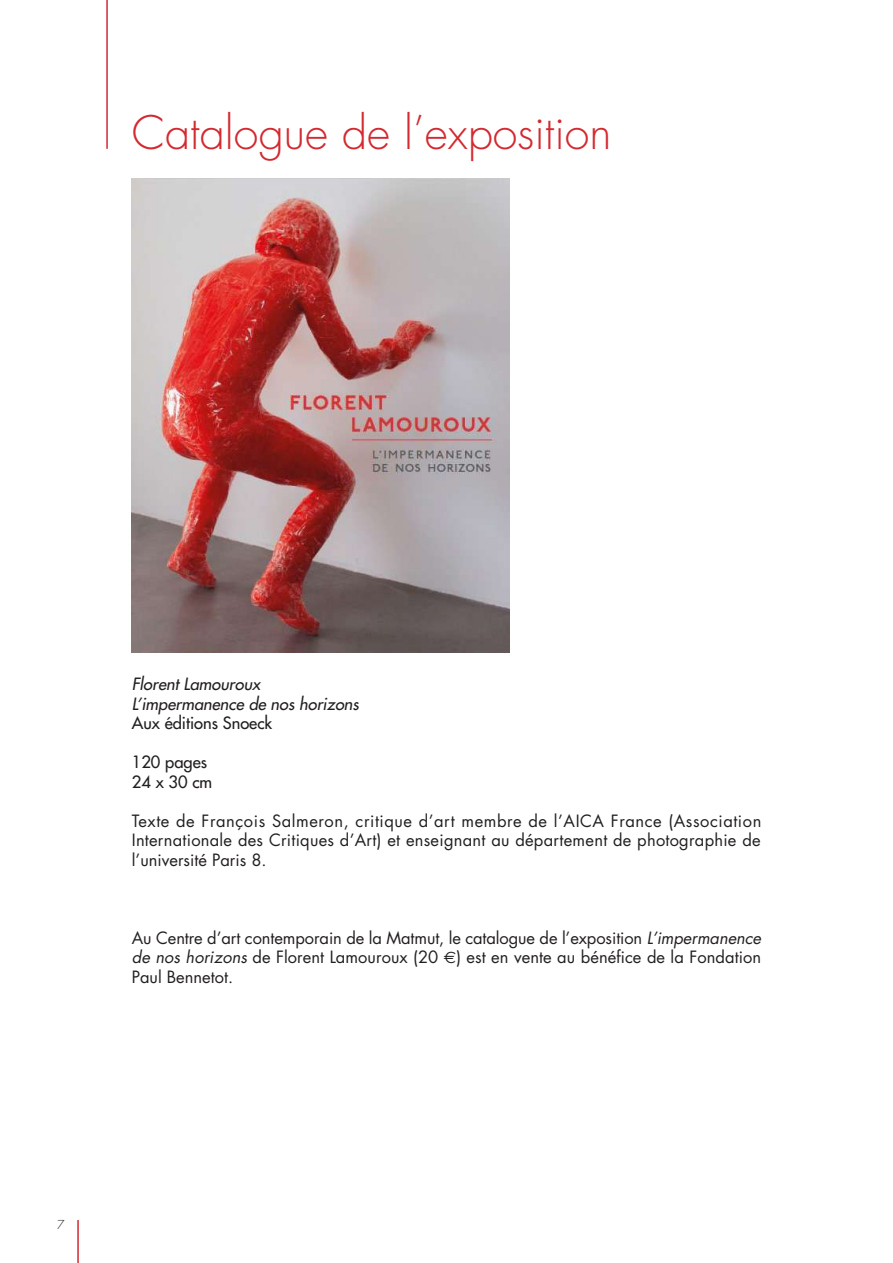
<style>
.page{position:relative;width:893px;height:1263px;background:#fff}
.page>*{position:absolute;margin:0;border:0;box-sizing:border-box;transform-origin:0 0}
.t1{font:300 45px "Futura";color:#d32930}
.t2{font:16.5px/19.5px "Futura";letter-spacing:.005em;color:#231f20;text-align:justify}
.t3{font:italic 16.5px/19.5px "Futura";color:#231f20}
.t4{font:16.5px/19.5px "Futura";color:#231f20}
.t5{font:300 12px "Futura";color:#231f20}
.s1{font-style:italic}
.s2{font-family:"Euro Sans"}
</style>
<div class="page">
<hr style="left:77px;top:1220px;width:2px;height:43px;background:#d32930">
<hr style="left:106px;top:0;width:2px;height:149px;background:#d32930">
<img style="left:132px;top:179px;width:377px;height:473px">
<h1 class="t1" style="left:132px;top:105px;width:481px">Catalogue de l’exposition</h1>
<p class="t3" style="left:132px;top:674px;width:229px">Florent Lamouroux<br>L’impermanence de nos horizons</p>
<p class="t4" style="left:132px;top:713px;width:142px">Aux éditions Snoeck</p>
<p class="t4" style="left:132px;top:752px;width:82px">120 pages<br>24 x 30 cm</p>
<p class="t2" style="left:132px;top:811px;width:631px">Texte de François Salmeron, critique d’art membre de l’AICA France (Association Internationale des Critiques d’Art) et enseignant au département de photographie de l’université Paris 8.</p>
<p class="t2" style="left:132px;top:928px;width:631px">Au Centre d’art contemporain de la Matmut, le catalogue de l’exposition <span class="s1">L’impermanence de nos horizons</span> de Florent Lamouroux (20 <span class="s2">€</span>) est en vente au bénéfice de la Fondation Paul Bennetot.</p>
<p class="t5" style="left:57px;top:1217px;width:9px">7</p>
</div>
